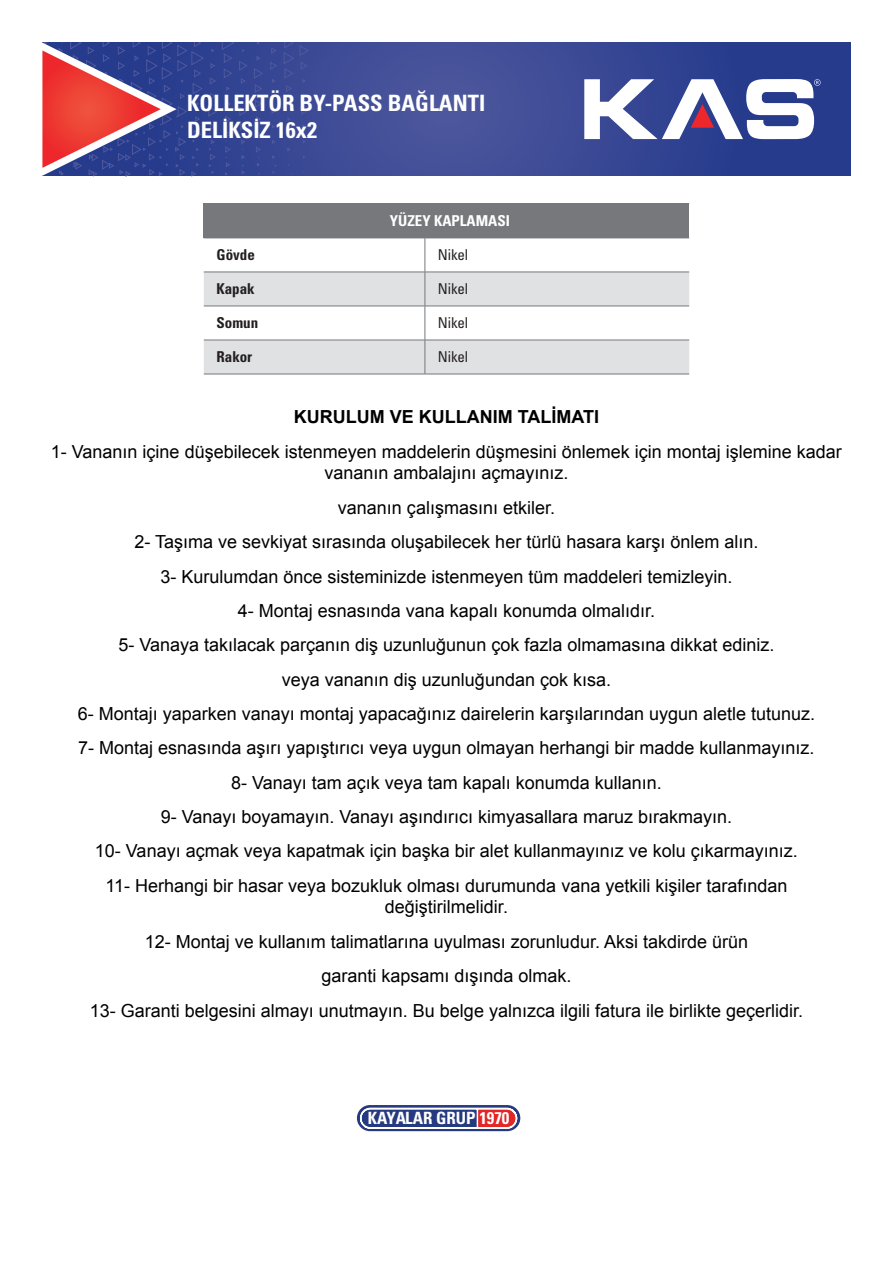
<style>
.page{position:relative;width:893px;height:1263px;background:#fff}
.page>*{position:absolute;margin:0;border:0;box-sizing:border-box;transform-origin:0 0}
.t1{font:22.5px/27px "Univers Cond Bd Tr";color:#fff}
.t2{font:18px/34.3px "Arial";color:#000;text-align:center}
.t3{font:700 18px "Arial";color:#000}
.t4{font:16.95px "Univers Cond Bd Tr";color:#fff}
.t5{font:15px "Univers Cond Bd Tr";color:#231f20}
.t6{font:15px "Univers Condensed Tr";color:#231f20}
.t7{font:15px "Univers Cond Bd Tr";color:#fff}
</style>
<div class="page">
<svg style="left:247px;top:43px;width:603px;height:133px;background:#3a4995"></svg>
<svg style="left:256px;top:131px;width:5px;height:6px"></svg>
<svg style="left:256px;top:117px;width:5px;height:5px"></svg>
<svg style="left:255px;top:100px;width:7px;height:8px"></svg>
<svg style="left:255px;top:85px;width:7px;height:8px"></svg>
<svg style="left:254px;top:68px;width:9px;height:11px"></svg>
<svg style="left:257px;top:56px;width:3px;height:4px"></svg>
<svg style="left:272px;top:140px;width:3px;height:4px"></svg>
<svg style="left:272px;top:109px;width:4px;height:5px"></svg>
<svg style="left:271px;top:94px;width:5px;height:5px"></svg>
<svg style="left:272px;top:79px;width:3px;height:4px"></svg>
<svg style="left:270px;top:62px;width:7px;height:8px"></svg>
<svg style="left:271px;top:48px;width:5px;height:5px"></svg>
<svg style="left:287px;top:148px;width:4px;height:3px"></svg>
<svg style="left:287px;top:132px;width:4px;height:5px"></svg>
<svg style="left:287px;top:102px;width:4px;height:4px"></svg>
<svg style="left:286px;top:85px;width:6px;height:7px"></svg>
<svg style="left:284px;top:43px;width:10px;height:35px"></svg>
<svg style="left:302px;top:125px;width:4px;height:4px"></svg>
<svg style="left:301px;top:108px;width:6px;height:7px"></svg>
<svg style="left:303px;top:79px;width:3px;height:4px"></svg>
<svg style="left:301px;top:62px;width:7px;height:8px"></svg>
<svg style="left:300px;top:45px;width:9px;height:11px"></svg>
<svg style="left:256px;top:147px;width:5px;height:19px"></svg>
<svg style="left:272px;top:165px;width:4px;height:9px"></svg>
<svg style="left:42px;top:43px;width:205px;height:133px;background:#6e4c80"></svg>
<svg style="left:584px;top:79px;width:237px;height:60px"></svg>
<div style="left:204px;top:204px;width:485px;height:34px;background:#76787b"></div>
<svg style="left:204px;top:273px;width:485px;height:101px;fill:#e0e1e3"></svg>
<hr style="left:204px;top:238px;width:221px;height:1px;background:#76787b">
<hr style="left:425px;top:238px;width:264px;height:1px;background:#76787b">
<hr style="left:425px;top:238px;width:1px;height:34px;background:#76787b">
<hr style="left:204px;top:272px;width:221px;height:1px;background:#76787b">
<hr style="left:425px;top:272px;width:264px;height:1px;background:#76787b">
<hr style="left:425px;top:272px;width:1px;height:34px;background:#76787b">
<hr style="left:204px;top:306px;width:221px;height:1px;background:#76787b">
<hr style="left:425px;top:306px;width:264px;height:1px;background:#76787b">
<hr style="left:425px;top:306px;width:1px;height:34px;background:#76787b">
<hr style="left:204px;top:340px;width:221px;height:1px;background:#76787b">
<hr style="left:425px;top:340px;width:264px;height:1px;background:#76787b">
<hr style="left:425px;top:340px;width:1px;height:34px;background:#76787b">
<hr style="left:204px;top:374px;width:221px;height:1px;background:#76787b">
<hr style="left:425px;top:374px;width:264px;height:1px;background:#76787b">
<div style="left:357px;top:1105px;width:163px;height:26px;background:#253a80;border-radius:13px"></div>
<svg style="left:359px;top:1107px;width:159px;height:23px"></svg>
<p class="t1" style="left:187px;top:89px;width:300px">KOLLEKTÖR BY-PASS BAĞLANTI<br>DELİKSİZ 16x2</p>
<p class="t7" style="left:390px;top:212px;width:122px">YÜZEY KAPLAMASI</p>
<p class="t5" style="left:217px;top:246px;width:40px">Gövde</p>
<p class="t6" style="left:438px;top:245px;width:32px">Nikel</p>
<p class="t5" style="left:217px;top:280px;width:40px">Kapak</p>
<p class="t6" style="left:438px;top:280px;width:32px">Nikel</p>
<p class="t5" style="left:217px;top:314px;width:43px">Somun</p>
<p class="t6" style="left:438px;top:314px;width:32px">Nikel</p>
<p class="t5" style="left:217px;top:348px;width:37px">Rakor</p>
<p class="t6" style="left:438px;top:348px;width:32px">Nikel</p>
<p class="t3" style="left:294px;top:405px;width:307px">KURULUM VE KULLANIM TALİMATI</p>
<p class="t2" style="left:51px;top:441px;width:792px;line-height:21.6px">1- Vananın içine düşebilecek istenmeyen maddelerin düşmesini önlemek için montaj işlemine kadar vananın ambalajını açmayınız.</p>
<p class="t2" style="left:78px;top:490px;width:739px">vananın çalışmasını etkiler.<br>2- Taşıma ve sevkiyat sırasında oluşabilecek her türlü hasara karşı önlem alın.<br>3- Kurulumdan önce sisteminizde istenmeyen tüm maddeleri temizleyin.<br>4- Montaj esnasında vana kapalı konumda olmalıdır.<br>5- Vanaya takılacak parçanın diş uzunluğunun çok fazla olmamasına dikkat ediniz.<br>veya vananın diş uzunluğundan çok kısa.<br>6- Montajı yaparken vanayı montaj yapacağınız dairelerin karşılarından uygun aletle tutunuz.<br>7- Montaj esnasında aşırı yapıştırıcı veya uygun olmayan herhangi bir madde kullanmayınız.<br>8- Vanayı tam açık veya tam kapalı konumda kullanın.<br>9- Vanayı boyamayın. Vanayı aşındırıcı kimyasallara maruz bırakmayın.<br>10- Vanayı açmak veya kapatmak için başka bir alet kullanmayınız ve kolu çıkarmayınız.<br>11- Herhangi bir hasar veya bozukluk olması durumunda vana yetkili kişiler tarafından</p>
<p class="t2" style="left:90px;top:890px;width:715px">değiştirilmelidir.<br>12- Montaj ve kullanım talimatlarına uyulması zorunludur. Aksi takdirde ürün<br>garanti kapsamı dışında olmak.<br>13- Garanti belgesini almayı unutmayın. Bu belge yalnızca ilgili fatura ile birlikte geçerlidir.</p>
<p class="t4" style="left:368px;top:1108px;width:143px">KAYALAR GRUP 1970</p>
</div>
